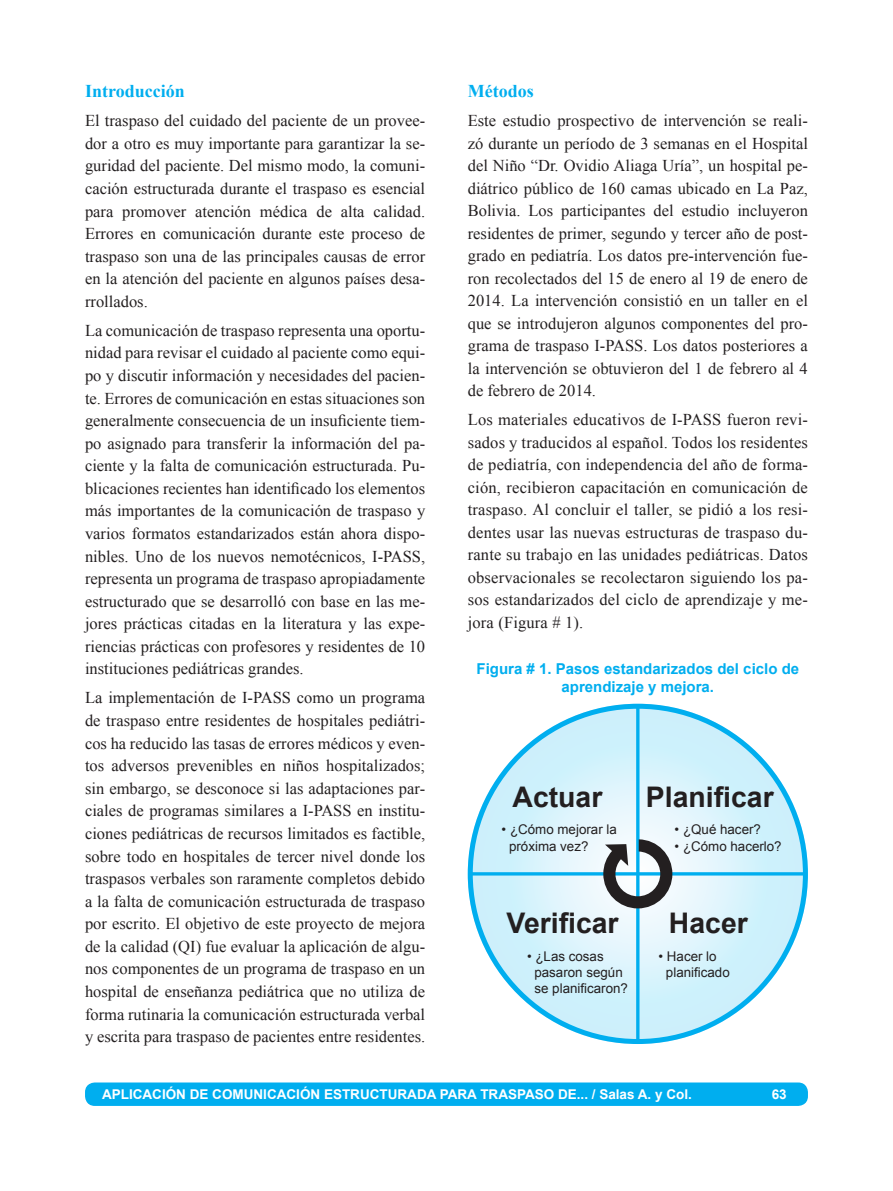
<style>
.page{position:relative;width:893px;height:1191px;background:#fff}
.page>*{position:absolute;margin:0;border:0;box-sizing:border-box;transform-origin:0 0}
._6_Tab_texto{font:700 28.35px "Arial";color:#231f20}
._3_titulo_A{font:700 18px "Times New Roman";color:#00aeef}
._3_texto_principal{font:16.5px/22.5px "Times New Roman";color:#231f20;text-align:justify}
._4_Titulo_cuadros{font:700 15px/18px "Arial";color:#00aeef;text-align:center}
.t1{font:700 13.5px "Arial";color:#fff}
._6_Tab_texto-2{font:13.35px "Arial";color:#231f20}
</style>
<div class="page">
<div style="left:86px;top:1083px;width:721px;height:22px;background:#00aeef;border-radius:9px"></div>
<div style="left:85px;top:1082px;width:723px;height:24px;border:2px solid #00aeef;border-radius:9px"></div>
<svg style="left:470px;top:706px;width:335px;height:335px;background:#cff0fb"></svg>
<hr style="left:636px;top:706px;width:3px;height:336px;background:#00aeef">
<hr style="left:469px;top:872px;width:337px;height:3px;background:#00aeef">
<svg style="left:603px;top:839px;width:69px;height:69px"></svg>
<p class="_3_titulo_A" style="left:85px;top:79px;width:101px">Introducción</p>
<p class="_3_texto_principal" style="left:85px;top:109px;width:342px">El traspaso del cuidado del paciente de un provee&shy;dor a otro es muy importante para garantizar la se&shy;guridad del paciente. Del mismo modo, la comuni&shy;cación estructurada durante el traspaso es esencial para promover atención médica de alta calidad.<br>Errores en comunicación durante este proceso de traspaso son una de las principales causas de error en la atención del paciente en algunos países desa&shy;rrollados.</p>
<p class="_3_texto_principal" style="left:85px;top:319px;width:342px">La comunicación de traspaso representa una oportu&shy;nidad para revisar el cuidado al paciente como equi&shy;po y discutir información y necesidades del pacien&shy;te. Errores de comunicación en estas situaciones son generalmente consecuencia de un insuficiente tiem&shy;po asignado para transferir la información del pa&shy;ciente y la falta de comunicación estructurada. Pu&shy;blicaciones recientes han identificado los elementos más importantes de la comunicación de traspaso y varios formatos estandarizados están ahora dispo&shy;nibles. Uno de los nuevos nemotécnicos, I-PASS, representa un programa de traspaso apropiadamente estructurado que se desarrolló con base en las me&shy;jores prácticas citadas en la literatura y las expe&shy;riencias prácticas con profesores y residentes de 10 instituciones pediátricas grandes.</p>
<p class="_3_texto_principal" style="left:85px;top:686px;width:342px">La implementación de I-PASS como un programa de traspaso entre residentes de hospitales pediátri&shy;cos ha reducido las tasas de errores médicos y even&shy;tos adversos prevenibles en niños hospitalizados; sin embargo, se desconoce si las adaptaciones par&shy;ciales de programas similares a I-PASS en institu&shy;ciones pediátricas de recursos limitados es factible, sobre todo en hospitales de tercer nivel donde los traspasos verbales son raramente completos debido a la falta de comunicación estructurada de traspaso por escrito. El objetivo de este proyecto de mejora de la calidad (QI) fue evaluar la aplicación de algu&shy;nos componentes de un programa de traspaso en un hospital de enseñanza pediátrica que no utiliza de forma rutinaria la comunicación estructurada verbal y escrita para traspaso de pacientes entre residentes.</p>
<p class="_3_titulo_A" style="left:468px;top:79px;width:67px">Métodos</p>
<p class="_3_texto_principal" style="left:468px;top:109px;width:342px">Este estudio prospectivo de intervención se reali&shy;zó durante un período de 3 semanas en el Hospital del Niño “Dr. Ovidio Aliaga Uría”, un hospital pe&shy;diátrico público de 160 camas ubicado en La Paz, Bolivia. Los participantes del estudio incluyeron residentes de primer, segundo y tercer año de post&shy;grado en pediatría. Los datos pre-intervención fue&shy;ron recolectados del 15 de enero al 19 de enero de 2014. La intervención consistió en un taller en el que se introdujeron algunos componentes del pro&shy;grama de traspaso I-PASS. Los datos posteriores a la intervención se obtuvieron del 1 de febrero al 4 de febrero de 2014.</p>
<p class="_3_texto_principal" style="left:468px;top:408px;width:342px">Los materiales educativos de I-PASS fueron revi&shy;sados y traducidos al español. Todos los residentes de pediatría, con independencia del año de forma&shy;ción, recibieron capacitación en comunicación de traspaso. Al concluir el taller, se pidió a los resi&shy;dentes usar las nuevas estructuras de traspaso du&shy;rante su trabajo en las unidades pediátricas. Datos observacionales se recolectaron siguiendo los pa&shy;sos estandarizados del ciclo de aprendizaje y me&shy;jora (Figura # 1).</p>
<p class="_4_Titulo_cuadros" style="left:476px;top:660px;width:324px">Figura # 1. Pasos estandarizados del ciclo de aprendizaje y mejora.</p>
<p class="_6_Tab_texto" style="left:513px;top:778px;width:91px">Actuar</p>
<p class="_6_Tab_texto-2" style="left:502px;top:821px;width:117px">• ¿Cómo mejorar la</p>
<p class="_6_Tab_texto-2" style="left:509px;top:837px;width:81px">próxima vez?</p>
<p class="_6_Tab_texto" style="left:646px;top:778px;width:129px">Planificar</p>
<p class="_6_Tab_texto-2" style="left:675px;top:821px;width:88px">• ¿Qué hacer?</p>
<p class="_6_Tab_texto-2" style="left:675px;top:837px;width:109px">• ¿Cómo hacerlo?</p>
<p class="_6_Tab_texto" style="left:507px;top:904px;width:114px">Verificar</p>
<p class="_6_Tab_texto" style="left:669px;top:904px;width:80px">Hacer</p>
<p class="_6_Tab_texto-2" style="left:527px;top:947px;width:78px">• ¿Las cosas</p>
<p class="_6_Tab_texto-2" style="left:534px;top:963px;width:90px">pasaron según</p>
<p class="_6_Tab_texto-2" style="left:534px;top:979px;width:95px">se planificaron?</p>
<p class="_6_Tab_texto-2" style="left:658px;top:947px;width:60px">• Hacer lo</p>
<p class="_6_Tab_texto-2" style="left:666px;top:963px;width:65px">planificado</p>
<p class="t1" style="left:102px;top:1085px;width:591px">APLICACIÓN DE COMUNICACIÓN ESTRUCTURADA PARA TRASPASO DE... / Salas A. y Col.</p>
<p class="t1" style="left:772px;top:1085px;width:17px">63</p>
</div>
